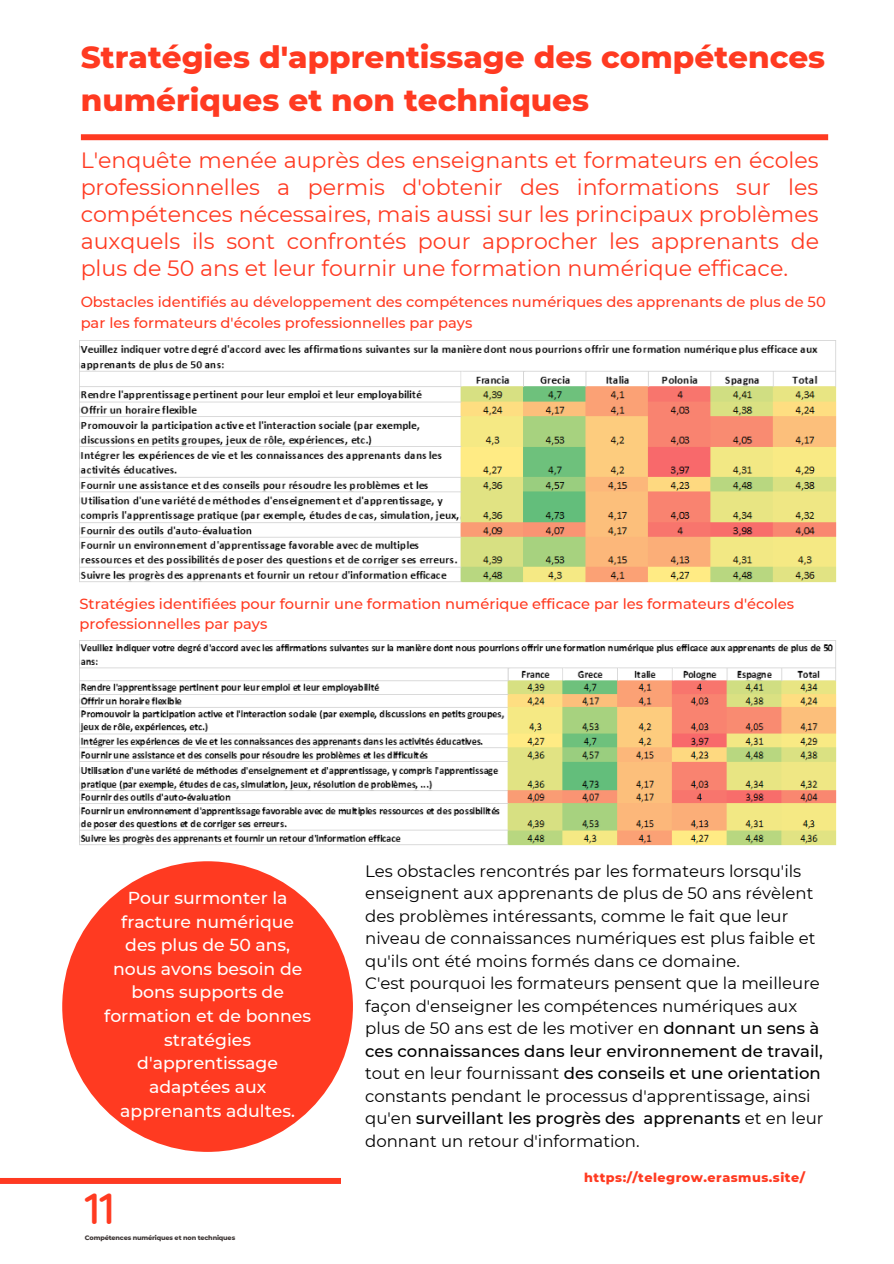
<style>
.page{position:relative;width:894px;height:1264px;background:#fff}
.page>*{position:absolute;margin:0;border:0;box-sizing:border-box;transform-origin:0 0}
.t1{font:500 44.4px "Quicksand";color:#ff3a21}
.t2{font:800 31.05px/43px "Montserrat";color:#ff3a21}
.t3{font:22.05px/27px "Montserrat";color:#ff3a21;text-align:justify}
.t4{font:500 17.25px/23.7px "Montserrat";color:#fff;text-align:center}
.t5{font:16.5px/22.5px "Montserrat";color:#000}
.t6{font:500 14.7px/20.2px "Montserrat";color:#ff3a21}
.t7{font:800 12.75px "Montserrat";letter-spacing:.04em;color:#ff3a21}
.t8{font:800 6.45px "Montserrat";letter-spacing:-.025em;color:#403938}
.s1{font-weight:500}
</style>
<div class="page">
<div style="left:81px;top:134px;width:746px;height:6px;background:#ff3a21"></div>
<div style="left:0;top:1177px;width:341px;height:6px;background:#ff3a21"></div>
<div style="left:62px;top:861px;width:291px;height:290px;background:#ff3a21;border-radius:50%"></div>
<img style="left:79px;top:640px;width:757px;height:205px">
<img style="left:79px;top:340px;width:757px;height:242px">
<p class="t2" style="left:81px;top:35px;width:745px">Stratégies d'apprentissage des compétences numériques et non techniques</p>
<p class="t3" style="left:81px;top:147px;width:739px">L'enquête menée auprès des enseignants et formateurs en écoles professionnelles a permis d'obtenir des informations sur les compétences nécessaires, mais aussi sur les principaux problèmes auxquels ils sont confrontés pour approcher les apprenants de plus de 50 ans et leur fournir une formation numérique efficace.</p>
<p class="t6" style="left:81px;top:292px;width:746px">Obstacles identifiés au développement des compétences numériques des apprenants de plus de 50 par les formateurs d'écoles professionnelles par pays</p>
<p class="t6" style="left:79px;top:593px;width:716px">Stratégies identifiées pour fournir une formation numérique efficace par les formateurs d'écoles professionnelles par pays</p>
<p class="t4" style="left:104px;top:885px;width:208px">Pour surmonter la fracture numérique des plus de 50 ans, nous avons besoin de bons supports de formation et de bonnes stratégies d'apprentissage adaptées aux apprenants adultes.</p>
<p class="t1" style="left:85px;top:1179px;width:32px">11</p>
<p class="t8" style="left:85px;top:1233px;width:152px">Compétences numériques et non techniques</p>
<p class="t5" style="left:365px;top:859px;width:452px">Les obstacles rencontrés par les formateurs lorsqu'ils enseignent aux apprenants de plus de 50 ans révèlent des problèmes intéressants, comme le fait que leur niveau de connaissances numériques est plus faible et qu'ils ont été moins formés dans ce domaine.</p>
<p class="t5" style="left:365px;top:972px;width:459px">C'est pourquoi les formateurs pensent que la meilleure façon d'enseigner les compétences numériques aux plus de 50 ans est de les motiver en <span class="s1">donnant un sens à ces connaissances dans leur environnement de travail, </span>tout en leur fournissant <span class="s1">des conseils et une orientation </span>constants pendant le processus d'apprentissage, ainsi qu'en <span class="s1">surveillant les progrès des apprenants</span> et en leur donnant un retour d'information.</p>
<p class="t7" style="left:584px;top:1169px;width:222px">https://telegrow.erasmus.site/</p>
</div>
